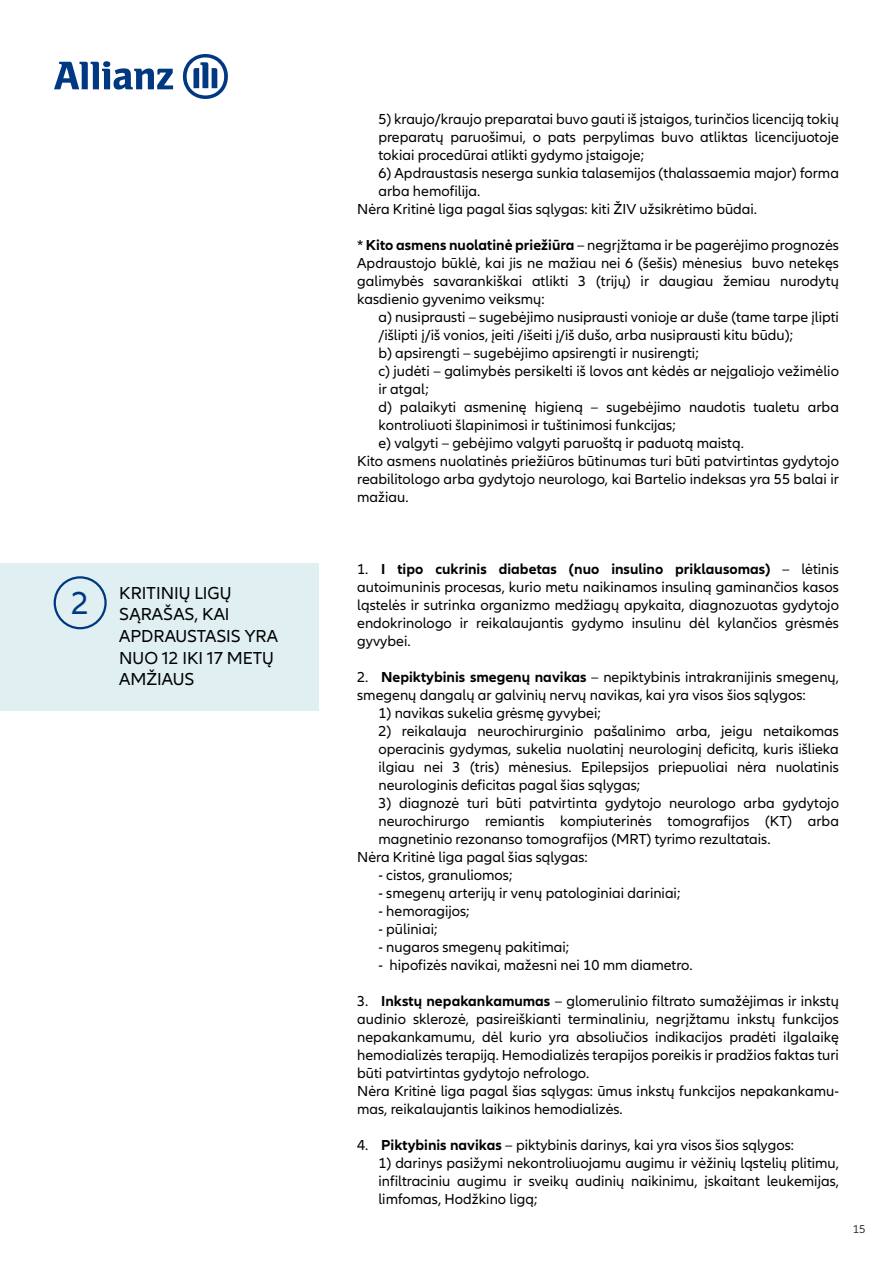
<style>
.page{position:relative;width:893px;height:1263px;background:#fff}
.page>*{position:absolute;margin:0;border:0;box-sizing:border-box;transform-origin:0 0}
.t1{font:33px "Allianz Neo";color:#003781}
.t2{font:18px/21.6px "Allianz Neo";color:#000}
.t3{font:15px/18px "Allianz Neo";color:#000;text-align:justify}
.t4{font:12px "Allianz Neo";color:#414141}
.s1{font-weight:700}
</style>
<div class="page">
<svg style="left:54px;top:61px;width:119px;height:29px"></svg>
<svg style="left:183px;top:54px;width:45px;height:45px"></svg>
<div style="left:0;top:563px;width:318px;height:147px;background:#dfeff2"></div>
<div style="left:54px;top:576px;width:53px;height:53px;border:2px solid #003781;border-radius:50%"></div>
<h1 class="t1" style="left:71px;top:584px;width:19px">2</h1>
<p class="t2" style="left:119px;top:582px;width:160px">KRITINIŲ LIGŲ<br>SĄRAŠAS, KAI<br>APDRAUSTASIS YRA<br>NUO 12 IKI 17 METŲ<br>AMŽIAUS</p>
<p class="t3" style="left:378px;top:111px;width:462px">5) kraujo/kraujo preparatai buvo gauti iš įstaigos, turinčios licenciją tokių preparatų paruošimui, o pats perpylimas buvo atliktas licencijuotoje tokiai procedūrai atlikti gydymo įstaigoje;</p>
<p class="t3" style="left:378px;top:165px;width:462px">6) Apdraustasis neserga sunkia talasemijos (thalassaemia major) forma</p>
<p class="t3" style="left:378px;top:183px;width:103px">arba hemofilija.</p>
<p class="t3" style="left:357px;top:201px;width:401px">Nėra Kritinė liga pagal šias sąlygas: kiti ŽIV užsikrėtimo būdai.</p>
<p class="t3" style="left:357px;top:237px;width:483px">* <span class="s1">Kito asmens nuolatinė priežiūra</span> – negrįžtama ir be pagerėjimo prognozės Apdraustojo būklė, kai jis ne mažiau nei 6 (šešis) mėnesius buvo netekęs galimybės savarankiškai atlikti 3 (trijų) ir daugiau žemiau nurodytų kasdienio gyvenimo veiksmų:</p>
<p class="t3" style="left:378px;top:309px;width:462px">a) nusiprausti – sugebėjimo nusiprausti vonioje ar duše (tame tarpe įlipti</p>
<p class="t3" style="left:378px;top:327px;width:416px">/išlipti į/iš vonios, įeiti /išeiti į/iš dušo, arba nusiprausti kitu būdu);</p>
<p class="t3" style="left:378px;top:345px;width:322px">b) apsirengti – sugebėjimo apsirengti ir nusirengti;</p>
<p class="t3" style="left:378px;top:363px;width:462px">c) judėti – galimybės persikelti iš lovos ant kėdės ar neįgaliojo vežimėlio</p>
<p class="t3" style="left:378px;top:381px;width:52px">ir atgal;</p>
<p class="t3" style="left:378px;top:399px;width:462px">d) palaikyti asmeninę higieną – sugebėjimo naudotis tualetu arba</p>
<p class="t3" style="left:378px;top:417px;width:299px">kontroliuoti šlapinimosi ir tuštinimosi funkcijas;</p>
<p class="t3" style="left:378px;top:435px;width:367px">e) valgyti – gebėjimo valgyti paruoštą ir paduotą maistą.</p>
<p class="t3" style="left:357px;top:453px;width:483px">Kito asmens nuolatinės priežiūros būtinumas turi būti patvirtintas gydytojo</p>
<p class="t3" style="left:357px;top:471px;width:483px">reabilitologo arba gydytojo neurologo, kai Bartelio indeksas yra 55 balai ir</p>
<p class="t3" style="left:357px;top:489px;width:53px">mažiau.</p>
<p class="t3" style="left:357px;top:561px;width:483px">1. <span class="s1">I tipo cukrinis diabetas (nuo insulino priklausomas)</span> – lėtinis autoimuninis procesas, kurio metu naikinamos insuliną gaminančios kasos ląstelės ir sutrinka organizmo medžiagų apykaita, diagnozuotas gydytojo endokrinologo ir reikalaujantis gydymo insulinu dėl kylančios grėsmės gyvybei.</p>
<p class="t3" style="left:357px;top:669px;width:483px">2. <span class="s1">Nepiktybinis smegenų navikas</span> – nepiktybinis intrakranijinis smegenų, smegenų dangalų ar galvinių nervų navikas, kai yra visos šios sąlygos:</p>
<p class="t3" style="left:378px;top:705px;width:224px">1) navikas sukelia grėsmę gyvybei;</p>
<p class="t3" style="left:378px;top:723px;width:462px">2) reikalauja neurochirurginio pašalinimo arba, jeigu netaikomas operacinis gydymas, sukelia nuolatinį neurologinį deficitą, kuris išlieka ilgiau nei 3 (tris) mėnesius. Epilepsijos priepuoliai nėra nuolatinis neurologinis deficitas pagal šias sąlygas;</p>
<p class="t3" style="left:378px;top:795px;width:462px">3) diagnozė turi būti patvirtinta gydytojo neurologo arba gydytojo</p>
<p class="t3" style="left:378px;top:813px;width:462px">neurochirurgo remiantis kompiuterinės tomografijos (KT) arba</p>
<p class="t3" style="left:378px;top:831px;width:394px">magnetinio rezonanso tomografijos (MRT) tyrimo rezultatais.</p>
<p class="t3" style="left:357px;top:849px;width:232px">Nėra Kritinė liga pagal šias sąlygas:</p>
<p class="t3" style="left:378px;top:867px;width:135px">- cistos, granuliomos;</p>
<p class="t3" style="left:378px;top:885px;width:303px">- smegenų arterijų ir venų patologiniai dariniai;</p>
<p class="t3" style="left:378px;top:903px;width:93px">- hemoragijos;</p>
<p class="t3" style="left:378px;top:921px;width:60px">- pūliniai;</p>
<p class="t3" style="left:378px;top:939px;width:192px">- nugaros smegenų pakitimai;</p>
<p class="t3" style="left:378px;top:957px;width:316px">- hipofizės navikai, mažesni nei 10 mm diametro.</p>
<p class="t3" style="left:357px;top:993px;width:483px;text-align:left">3. <span class="s1">Inkstų nepakankamumas</span> – glomerulinio filtrato sumažėjimas ir inkstų audinio sklerozė, pasireiškianti terminaliniu, negrįžtamu inkstų funkcijos nepakankamumu, dėl kurio yra absoliučios indikacijos pradėti ilgalaikę hemodializės terapiją. Hemodializės terapijos poreikis ir pradžios faktas turi būti patvirtintas gydytojo nefrologo.<br>Nėra Kritinė liga pagal šias sąlygas: ūmus inkstų funkcijos nepakankamu&shy;mas, reikalaujantis laikinos hemodializės.</p>
<p class="t3" style="left:357px;top:1137px;width:438px">4. <span class="s1">Piktybinis navikas</span> – piktybinis darinys, kai yra visos šios sąlygos:</p>
<p class="t3" style="left:378px;top:1155px;width:462px">1) darinys pasižymi nekontroliuojamu augimu ir vėžinių ląstelių plitimu, infiltraciniu augimu ir sveikų audinių naikinimu, įskaitant leukemijas, limfomas, Hodžkino ligą;</p>
<p class="t4" style="left:853px;top:1222px;width:14px">15</p>
</div>
